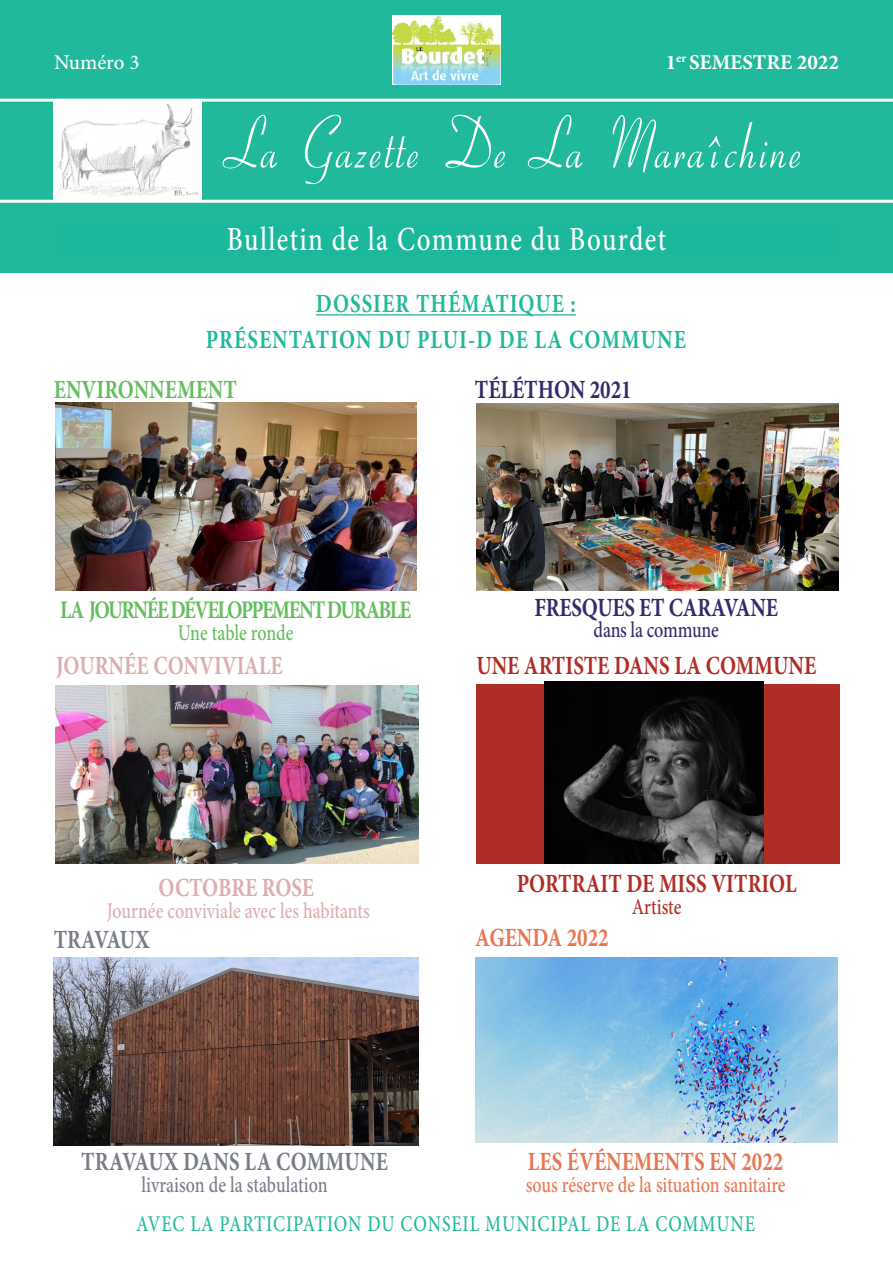
<style>
.page{position:relative;width:893px;height:1263px;background:#fff}
.page>*{position:absolute;margin:0;border:0;box-sizing:border-box;transform-origin:0 0}
.t1{font:75px "Ohio Script";letter-spacing:.025em;color:#fff;scale:.8 1}
.t2{font:500 33.75px "Minion Pro";letter-spacing:.05em;color:#fff;scale:.8 1}
.t3{font:700 26.25px/36px "Minion Pro";letter-spacing:.05em;color:#22b99c;text-align:center;scale:.8 1}
.t4{font:700 26.25px "Minion Pro";color:#b02d25;scale:.8 1}
.t5{font:700 26.25px "Minion Pro";letter-spacing:-.01em;color:#352a6c;scale:.8 1}
.t6{font:700 26.25px "Minion Pro";color:#e87652;scale:.8 1}
.t7{font:700 26.25px "Minion Pro";color:#deadb1;scale:.8 1}
.t8{font:700 26.25px "Minion Pro";letter-spacing:.01em;color:#787d89;scale:.8 1}
.t9{font:700 26.25px "Minion Pro";color:#65bd5e;scale:.8 1}
.t10{font:700 26.25px "Minion Pro";letter-spacing:-.03em;color:#787d89;scale:.8 1}
.t11{font:700 25.35px "Minion Pro";letter-spacing:-.075em;color:#65bd5e;scale:.8 1}
.t12{font:500 22.5px "Minion Pro";letter-spacing:.05em;color:#22b99c;scale:.8 1}
.t13{font:500 22.5px "Minion Pro";color:#deadb1;scale:.8 1}
.t14{font:500 22.5px "Minion Pro";color:#e87652;scale:.8 1}
.t15{font:500 22.5px "Minion Pro";color:#787d89;scale:.8 1}
.t16{font:500 22.5px "Minion Pro";letter-spacing:-.01em;color:#352a6c;scale:.8 1}
.t17{font:500 22.5px "Minion Pro";letter-spacing:-.005em;color:#65bd5e;scale:.8 1}
.t18{font:500 22.5px "Minion Pro";letter-spacing:-.005em;color:#b02d25;scale:.8 1}
.t19{font:700 21px "Minion Pro";color:#fff}
.t20{font:500 21px "Minion Pro";letter-spacing:-.005em;color:#fff}
</style>
<div class="page">
<div style="left:476px;top:684px;width:363px;height:180px;background:#b02d25"></div>
<div style="left:0;top:0;width:893px;height:273px;background:#20b99c"></div>
<hr style="left:316px;top:314px;width:260px;height:2px;background:#22b99c">
<div style="left:54px;top:223px;width:785px;height:32px;background:#1cb89c"></div>
<hr style="left:0;top:200px;width:893px;height:3px;background:#fff">
<img style="left:53px;top:102px;width:149px;height:98px">
<hr style="left:0;top:99px;width:893px;height:3px;background:#fff">
<img style="left:475px;top:958px;width:362px;height:184px">
<img style="left:393px;top:16px;width:107px;height:69px">
<img style="left:55px;top:685px;width:363px;height:179px">
<img style="left:476px;top:404px;width:363px;height:186px">
<img style="left:55px;top:403px;width:361px;height:187px">
<img style="left:544px;top:682px;width:220px;height:182px">
<img style="left:53px;top:958px;width:365px;height:188px">
<p class="t20" style="left:54px;top:48px;width:87px">Numéro 3</p>
<p class="t19" style="left:666px;top:47px;width:175px">1<sup>er</sup> SEMESTRE 2022</p>
<h1 class="t1" style="left:231px;top:98px;width:723px">La Gazette De La Maraîchine</h1>
<p class="t2" style="left:227px;top:217px;width:551px">Bulletin de la Commune du Bourdet</p>
<p class="t3" style="left:206px;top:286px;width:602px">DOSSIER THÉMATIQUE :<br>PRÉSENTATION DU PLUI-D DE LA COMMUNE</p>
<p class="t9" style="left:54px;top:371px;width:230px">ENVIRONNEMENT</p>
<p class="t5" style="left:475px;top:371px;width:197px">TÉLÉTHON 2021</p>
<p class="t11" style="left:60px;top:592px;width:440px">LA JOURNÉE DÉVELOPPEMENT DURABLE</p>
<p class="t17" style="left:178px;top:617px;width:146px">Une table ronde</p>
<p class="t7" style="left:56px;top:647px;width:285px">JOURNÉE CONVIVIALE</p>
<p class="t5" style="left:534px;top:589px;width:306px">FRESQUES ET CARAVANE</p>
<p class="t16" style="left:594px;top:615px;width:158px">dans la commune</p>
<p class="t4" style="left:476px;top:647px;width:426px">UNE ARTISTE DANS LA COMMUNE</p>
<p class="t7" style="left:159px;top:869px;width:196px">OCTOBRE ROSE</p>
<p class="t13" style="left:107px;top:895px;width:330px">Journée conviviale avec les habitants</p>
<p class="t10" style="left:54px;top:921px;width:122px">TRAVAUX</p>
<p class="t4" style="left:517px;top:865px;width:351px">PORTRAIT DE MISS VITRIOL</p>
<p class="t18" style="left:632px;top:891px;width:64px">Artiste</p>
<p class="t6" style="left:475px;top:919px;width:168px">AGENDA 2022</p>
<p class="t8" style="left:81px;top:1143px;width:385px">TRAVAUX DANS LA COMMUNE</p>
<p class="t15" style="left:142px;top:1169px;width:234px">livraison de la stabulation</p>
<p class="t6" style="left:528px;top:1143px;width:321px">LES ÉVÉNEMENTS EN 2022</p>
<p class="t14" style="left:526px;top:1169px;width:326px">sous réserve de la situation sanitaire</p>
<p class="t12" style="left:136px;top:1208px;width:775px">AVEC LA PARTICIPATION DU CONSEIL MUNICIPAL DE LA COMMUNE</p>
</div>
